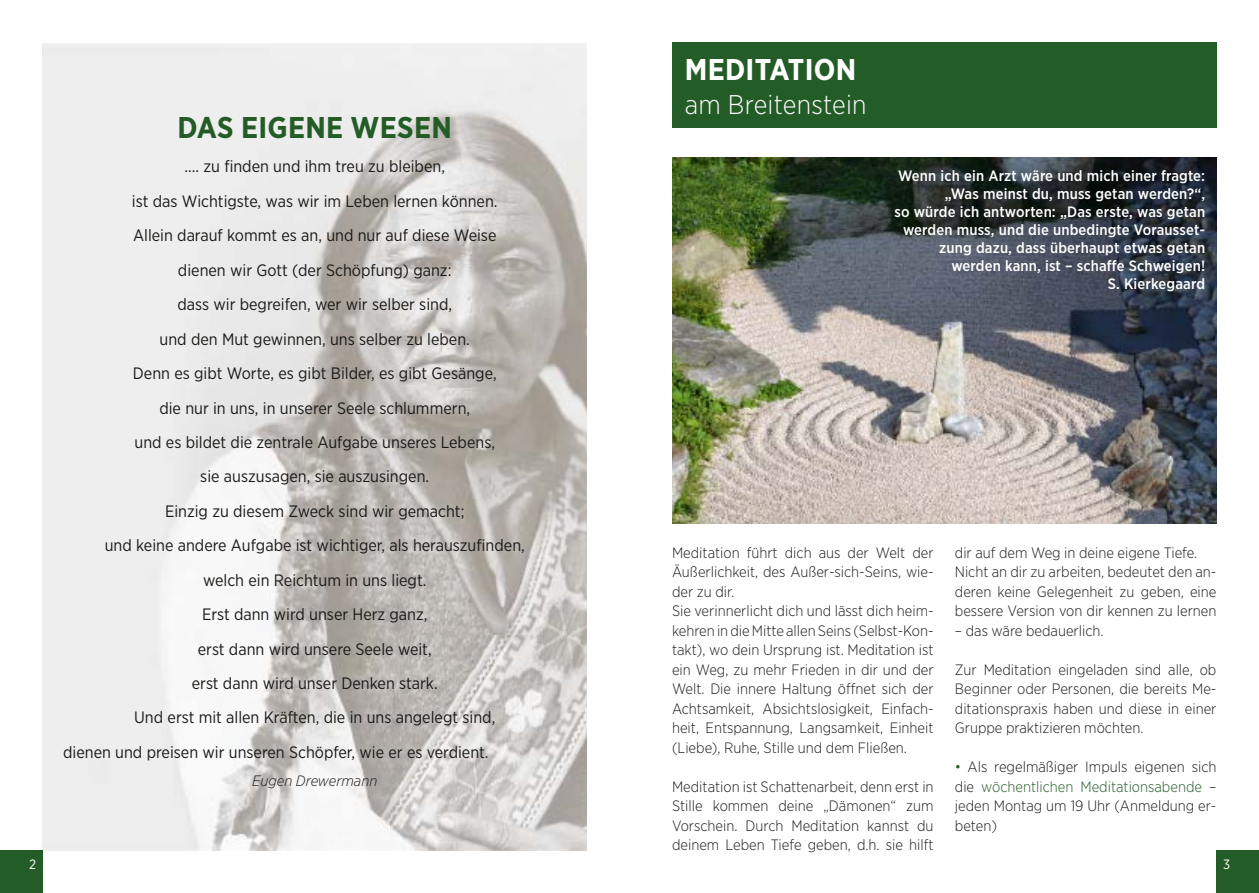
<style>
.page{position:relative;width:1259px;height:893px;background:#fff}
.page>*{position:absolute;margin:0;border:0;box-sizing:border-box;transform-origin:0 0}
.t1{font:700 30px "Gotham Narrow";letter-spacing:.01em;color:#235c27}
.t2{font:700 30px "Gotham Narrow";letter-spacing:.01em;color:#fff}
.t3{font:300 27px "Gotham Narrow";letter-spacing:.01em;color:#fff}
.t4{font:16.5px "Gotham Narrow";color:#1a1a18}
.t5{font:300 15px/19.5px "Gotham Narrow";color:#1a1a18;text-align:justify}
.t6{font:500 15px/18px "Gotham Narrow";letter-spacing:.01em;color:#fff;text-align:right}
.t7{font:italic 300 15px "Gotham Narrow";color:#1a1a18}
.t8{font:13.5px "Gotham Narrow";color:#fff}
.s1{color:#235c27}
</style>
<div class="page">
<img style="left:43px;top:44px;width:544px;height:806px">
<img style="left:672px;top:157px;width:544px;height:366px">
<div style="left:672px;top:43px;width:544px;height:85px;background:#235c27"></div>
<div style="left:1216px;top:850px;width:43px;height:43px;background:#235c27"></div>
<div style="left:0;top:850px;width:43px;height:43px;background:#235c27"></div>
<h1 class="t1" style="left:177px;top:108px;width:276px">DAS EIGENE WESEN</h1>
<p class="t4" style="left:184px;top:156px;width:262px">…. zu finden und ihm treu zu bleiben,</p>
<p class="t4" style="left:132px;top:191px;width:367px">ist das Wichtigste, was wir im Leben lernen können.</p>
<p class="t4" style="left:133px;top:225px;width:365px">Allein darauf kommt es an, und nur auf diese Weise</p>
<p class="t4" style="left:178px;top:260px;width:275px">dienen wir Gott (der Schöpfung) ganz:</p>
<p class="t4" style="left:177px;top:294px;width:276px">dass wir begreifen, wer wir selber sind,</p>
<p class="t4" style="left:160px;top:329px;width:312px">und den Mut gewinnen, uns selber zu leben.</p>
<p class="t4" style="left:133px;top:363px;width:365px">Denn es gibt Worte, es gibt Bilder, es gibt Gesänge,</p>
<p class="t4" style="left:159px;top:397px;width:312px">die nur in uns, in unserer Seele schlummern,</p>
<p class="t4" style="left:134px;top:432px;width:362px">und es bildet die zentrale Aufgabe unseres Lebens,</p>
<p class="t4" style="left:200px;top:466px;width:230px">sie auszusagen, sie auszusingen.</p>
<p class="t4" style="left:165px;top:501px;width:301px">Einzig zu diesem Zweck sind wir gemacht;</p>
<p class="t4" style="left:105px;top:535px;width:422px">und keine andere Aufgabe ist wichtiger, als herauszufinden,</p>
<p class="t4" style="left:203px;top:570px;width:225px">welch ein Reichtum in uns liegt.</p>
<p class="t4" style="left:202px;top:604px;width:227px">Erst dann wird unser Herz ganz,</p>
<p class="t4" style="left:198px;top:638px;width:235px">erst dann wird unsere Seele weit,</p>
<p class="t4" style="left:192px;top:673px;width:247px">erst dann wird unser Denken stark.</p>
<p class="t4" style="left:134px;top:707px;width:363px">Und erst mit allen Kräften, die in uns angelegt sind,</p>
<p class="t4" style="left:63px;top:742px;width:427px">dienen und preisen wir unseren Schöpfer, wie er es verdient.</p>
<p class="t7" style="left:252px;top:772px;width:127px">Eugen Drewermann</p>
<h1 class="t2" style="left:685px;top:51px;width:173px">MEDITATION</h1>
<h2 class="t3" style="left:685px;top:87px;width:183px">am Breitenstein</h2>
<p class="t6" style="left:894px;top:166px;width:312px">Wenn ich ein arzt wäre und mich einer fragte: „Was meinst du, muss getan werden?“,<br>so würde ich antworten: „Das erste, was getan werden muss, und die unbedingte Vorausset&shy;zung dazu, dass überhaupt etwas getan werden kann, ist – schaffe schweigen!<br>s. Kierkegaard</p>
<p class="t5" style="left:672px;top:542px;width:263px;text-align:left">Meditation führt dich aus der Welt der Äußerlichkeit, des Außer-sich-Seins, wie&shy;der zu dir.<br>Sie verinnerlicht dich und lässt dich heim&shy;kehren in die Mitte allen Seins (Selbst-Kon&shy;takt), wo dein Ursprung ist. Meditation ist ein Weg, zu mehr Frieden in dir und der Welt. Die innere Haltung öffnet sich der Achtsamkeit, Absichtslosigkeit, Einfach&shy;heit, Entspannung, Langsamkeit, Einheit (Liebe), Ruhe, Stille und dem Fließen.</p>
<p class="t5" style="left:672px;top:776px;width:263px">Meditation ist Schattenarbeit, denn erst in Stille kommen deine „Dämonen“ zum Vorschein. Durch Meditation kannst du deinem Leben Tiefe geben, d.h. sie hilft</p>
<p class="t5" style="left:955px;top:542px;width:263px;text-align:left">dir auf dem Weg in deine eigene Tiefe.<br>Nicht an dir zu arbeiten, bedeutet den an&shy;deren keine Gelegenheit zu geben, eine bessere Version von dir kennen zu lernen</p>
<p class="t5" style="left:955px;top:620px;width:150px">– das wäre bedauerlich.</p>
<p class="t5" style="left:955px;top:659px;width:263px">Zur Meditation eingeladen sind alle, ob Beginner oder Personen, die bereits Me&shy;ditationspraxis haben und diese in einer Gruppe praktizieren möchten.</p>
<p class="t5" style="left:955px;top:757px;width:263px"><span class="s1">•</span> Als regelmäßiger Impuls eigenen sich die <span class="s1">wöchentlichen Meditationsabende</span> – jeden Montag um 19 Uhr (Anmeldung er&shy;beten)</p>
<p class="t8" style="left:29px;top:856px;width:9px">2</p>
<p class="t8" style="left:1223px;top:856px;width:9px">3</p>
</div>
